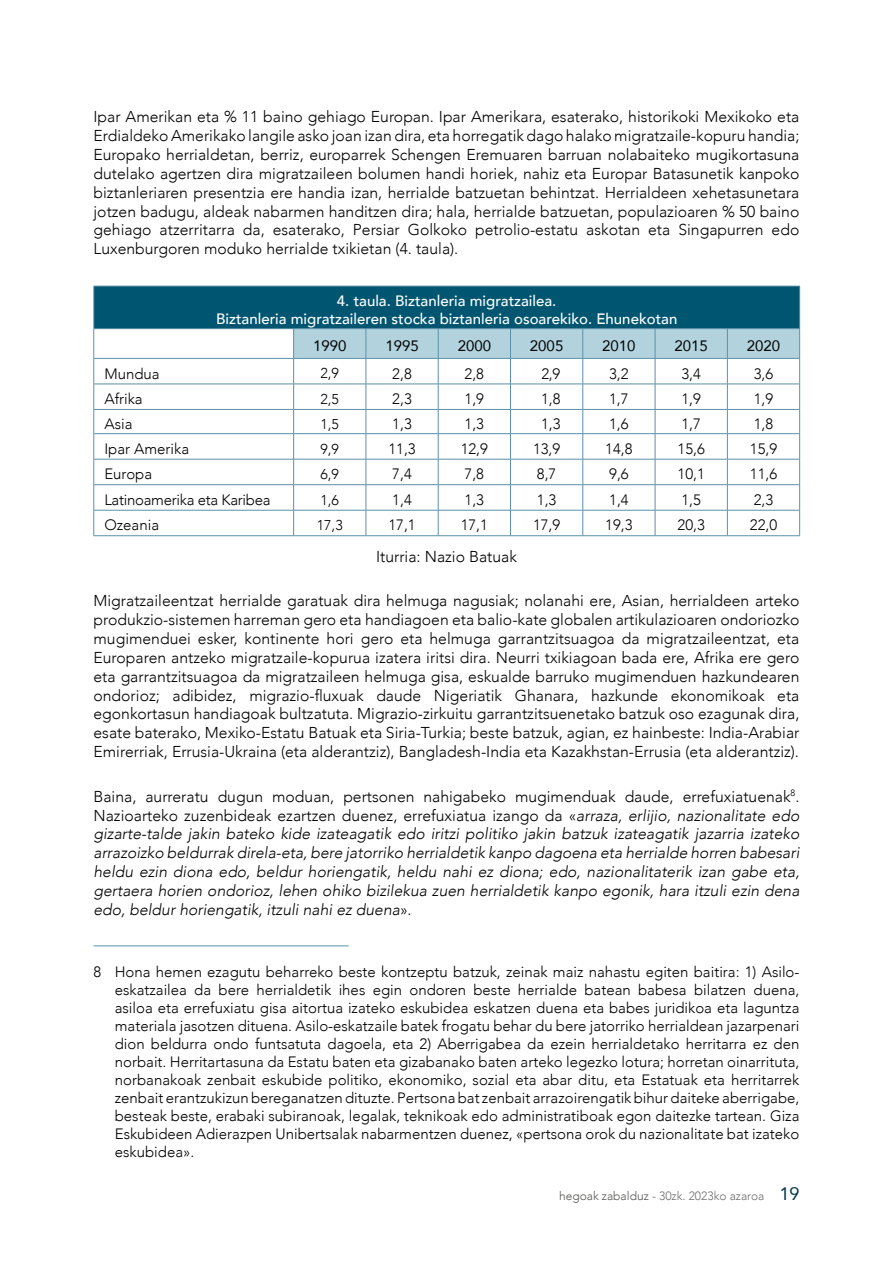
<style>
.page{position:relative;width:893px;height:1263px;background:#fff}
.page>*{position:absolute;margin:0;border:0;box-sizing:border-box;transform-origin:0 0}
.t1{font:300 15.75px/18.9px "Avenir";color:#000;text-align:justify}
.t2{font:italic 300 15.75px/18.9px "Avenir";color:#000;text-align:justify}
.t3{font:300 15px/18px "Avenir";color:#000;text-align:justify}
.t4{font:500 15px/18px "Avenir";color:#fff;text-align:center}
.t5{font:15px "Avenir";color:#000}
.t6{font:300 15px "Avenir";letter-spacing:-.02em;color:#000}
.t7{font:300 14.25px "Avenir";color:#000}
.t8{font:300 12px "Avenir";color:#706f6f}
.s1{font-style:normal}
.s2{color:#575756}
.s3{font-weight:400;font-size:18px;color:#00344b}
</style>
<div class="page">
<div style="left:94px;top:286px;width:706px;height:43px;background:#005671"></div>
<hr style="left:94px;top:286px;width:200px;height:1px;background:#5c91a9">
<hr style="left:94px;top:286px;width:1px;height:42px;background:#5c91a9">
<hr style="left:294px;top:286px;width:72px;height:1px;background:#5c91a9">
<hr style="left:366px;top:286px;width:72px;height:1px;background:#5c91a9">
<hr style="left:438px;top:286px;width:72px;height:1px;background:#5c91a9">
<hr style="left:510px;top:286px;width:73px;height:1px;background:#5c91a9">
<hr style="left:583px;top:286px;width:72px;height:1px;background:#5c91a9">
<hr style="left:655px;top:286px;width:72px;height:1px;background:#5c91a9">
<hr style="left:727px;top:286px;width:73px;height:1px;background:#5c91a9">
<hr style="left:799px;top:286px;width:1px;height:42px;background:#5c91a9">
<hr style="left:94px;top:328px;width:200px;height:1px;background:#5c91a9">
<hr style="left:294px;top:328px;width:72px;height:1px;background:#5c91a9">
<hr style="left:366px;top:328px;width:72px;height:1px;background:#5c91a9">
<hr style="left:438px;top:328px;width:72px;height:1px;background:#5c91a9">
<hr style="left:510px;top:328px;width:73px;height:1px;background:#5c91a9">
<hr style="left:583px;top:328px;width:72px;height:1px;background:#5c91a9">
<hr style="left:655px;top:328px;width:72px;height:1px;background:#5c91a9">
<hr style="left:727px;top:328px;width:73px;height:1px;background:#5c91a9">
<hr style="left:94px;top:358px;width:200px;height:1px;background:#5c91a9">
<hr style="left:94px;top:384px;width:200px;height:1px;background:#5c91a9">
<hr style="left:94px;top:409px;width:200px;height:1px;background:#5c91a9">
<hr style="left:94px;top:433px;width:200px;height:1px;background:#5c91a9">
<hr style="left:94px;top:459px;width:200px;height:1px;background:#5c91a9">
<hr style="left:94px;top:484px;width:200px;height:1px;background:#5c91a9">
<hr style="left:94px;top:510px;width:200px;height:1px;background:#5c91a9">
<svg style="left:94px;top:329px;width:1px;height:206px"></svg>
<svg style="left:293px;top:329px;width:507px;height:206px"></svg>
<hr style="left:94px;top:535px;width:200px;height:1px;background:#5c91a9">
<hr style="left:294px;top:535px;width:72px;height:1px;background:#5c91a9">
<hr style="left:366px;top:535px;width:72px;height:1px;background:#5c91a9">
<hr style="left:438px;top:535px;width:72px;height:1px;background:#5c91a9">
<hr style="left:510px;top:535px;width:73px;height:1px;background:#5c91a9">
<hr style="left:583px;top:535px;width:72px;height:1px;background:#5c91a9">
<hr style="left:655px;top:535px;width:72px;height:1px;background:#5c91a9">
<hr style="left:727px;top:535px;width:73px;height:1px;background:#5c91a9">
<hr style="left:94px;top:945px;width:255px;height:1px;background:#5c91a9">
<p class="t1" style="left:94px;top:107px;width:707px">Ipar Amerikan eta % 11 baino gehiago Europan. Ipar Amerikara, esaterako, historikoki Mexikoko eta Erdialdeko Amerikako langile asko joan izan dira, eta horregatik dago halako migratzaile-kopuru handia; Europako herrialdetan, berriz, europarrek Schengen Eremuaren barruan nolabaiteko mugikortasuna dutelako agertzen dira migratzaileen bolumen handi horiek, nahiz eta Europar Batasunetik kanpoko biztanleriaren presentzia ere handia izan, herrialde batzuetan behintzat. Herrialdeen xehetasunetara jotzen badugu, aldeak nabarmen handitzen dira; hala, herrialde batzuetan, populazioaren % 50 baino gehiago atzerritarra da, esaterako, Persiar Golkoko petrolio-estatu askotan eta Singapurren edo Luxenburgoren moduko herrialde txikietan (4. taula).</p>
<p class="t4" style="left:216px;top:291px;width:463px">4. taula. Biztanleria migratzailea.<br>Biztanleria migratzaileren stocka biztanleria osoarekiko. Ehunekotan</p>
<p class="t5" style="left:313px;top:334px;width:35px">1990</p>
<p class="t5" style="left:385px;top:334px;width:35px">1995</p>
<p class="t5" style="left:458px;top:334px;width:35px">2000</p>
<p class="t5" style="left:530px;top:334px;width:35px">2005</p>
<p class="t5" style="left:602px;top:334px;width:35px">2010</p>
<p class="t5" style="left:675px;top:334px;width:35px">2015</p>
<p class="t5" style="left:747px;top:334px;width:35px">2020</p>
<p class="t3" style="left:104px;top:364px;width:57px">Mundua</p>
<p class="t7" style="left:320px;top:365px;width:20px">2,9</p>
<p class="t3" style="left:392px;top:364px;width:21px">2,8</p>
<p class="t3" style="left:465px;top:364px;width:21px">2,8</p>
<p class="t3" style="left:541px;top:364px;width:20px">2,9</p>
<p class="t3" style="left:609px;top:364px;width:21px">3,2</p>
<p class="t3" style="left:681px;top:364px;width:21px">3,4</p>
<p class="t3" style="left:754px;top:364px;width:21px">3,6</p>
<p class="t3" style="left:104px;top:390px;width:40px">Afrika</p>
<p class="t7" style="left:320px;top:390px;width:20px">2,5</p>
<p class="t3" style="left:392px;top:390px;width:21px">2,3</p>
<p class="t3" style="left:465px;top:390px;width:21px">1,9</p>
<p class="t3" style="left:541px;top:390px;width:21px">1,8</p>
<p class="t3" style="left:609px;top:390px;width:21px">1,7</p>
<p class="t3" style="left:681px;top:390px;width:21px">1,9</p>
<p class="t3" style="left:754px;top:390px;width:21px">1,9</p>
<p class="t3" style="left:104px;top:415px;width:30px">Asia</p>
<p class="t7" style="left:320px;top:415px;width:20px">1,5</p>
<p class="t3" style="left:392px;top:415px;width:21px">1,3</p>
<p class="t3" style="left:465px;top:415px;width:21px">1,3</p>
<p class="t3" style="left:541px;top:415px;width:21px">1,3</p>
<p class="t3" style="left:609px;top:415px;width:21px">1,6</p>
<p class="t3" style="left:681px;top:415px;width:21px">1,7</p>
<p class="t3" style="left:754px;top:415px;width:21px">1,8</p>
<p class="t3" style="left:104px;top:440px;width:86px">Ipar Amerika</p>
<p class="t7" style="left:320px;top:440px;width:20px">9,9</p>
<p class="t3" style="left:388px;top:440px;width:29px">11,3</p>
<p class="t3" style="left:461px;top:440px;width:29px">12,9</p>
<p class="t3" style="left:533px;top:440px;width:29px">13,9</p>
<p class="t3" style="left:605px;top:440px;width:29px">14,8</p>
<p class="t3" style="left:678px;top:440px;width:29px">15,6</p>
<p class="t3" style="left:750px;top:440px;width:29px">15,9</p>
<p class="t3" style="left:104px;top:465px;width:49px">Europa</p>
<p class="t7" style="left:320px;top:466px;width:20px">6,9</p>
<p class="t3" style="left:392px;top:465px;width:21px">7,4</p>
<p class="t3" style="left:465px;top:465px;width:21px">7,8</p>
<p class="t3" style="left:537px;top:465px;width:21px">8,7</p>
<p class="t3" style="left:609px;top:465px;width:21px">9,6</p>
<p class="t3" style="left:678px;top:465px;width:29px">10,1</p>
<p class="t3" style="left:750px;top:465px;width:29px">11,6</p>
<p class="t6" style="left:104px;top:491px;width:168px">Latinoamerika eta Karibea</p>
<p class="t7" style="left:320px;top:491px;width:20px">1,6</p>
<p class="t3" style="left:392px;top:491px;width:21px">1,4</p>
<p class="t3" style="left:465px;top:491px;width:21px">1,3</p>
<p class="t3" style="left:537px;top:491px;width:21px">1,3</p>
<p class="t3" style="left:609px;top:491px;width:21px">1,4</p>
<p class="t3" style="left:681px;top:491px;width:21px">1,5</p>
<p class="t3" style="left:754px;top:491px;width:21px">2,3</p>
<p class="t3" style="left:104px;top:516px;width:56px">Ozeania</p>
<p class="t7" style="left:317px;top:517px;width:27px">17,3</p>
<p class="t3" style="left:388px;top:516px;width:29px">17,1</p>
<p class="t3" style="left:461px;top:516px;width:29px">17,1</p>
<p class="t3" style="left:533px;top:516px;width:29px">17,9</p>
<p class="t3" style="left:605px;top:516px;width:29px">19,3</p>
<p class="t3" style="left:678px;top:516px;width:29px">20,3</p>
<p class="t3" style="left:750px;top:516px;width:29px">22,0</p>
<p class="t1" style="left:376px;top:547px;width:142px">Iturria: Nazio Batuak</p>
<p class="t1" style="left:94px;top:591px;width:707px">Migratzaileentzat herrialde garatuak dira helmuga nagusiak; nolanahi ere, Asian, herrialdeen arteko produkzio-sistemen harreman gero eta handiagoen eta balio-kate globalen artikulazioaren ondoriozko mugimenduei esker, kontinente hori gero eta helmuga garrantzitsuagoa da migratzaileentzat, eta Europaren antzeko migratzaile-kopurua izatera iritsi dira. Neurri txikiagoan bada ere, Afrika ere gero eta garrantzitsuagoa da migratzaileen helmuga gisa, eskualde barruko mugimenduen hazkundearen ondorioz; adibidez, migrazio-fluxuak daude Nigeriatik Ghanara, hazkunde ekonomikoak eta egonkortasun handiagoak bultzatuta. Migrazio-zirkuitu garrantzitsuenetako batzuk oso ezagunak dira, esate baterako, Mexiko-Estatu Batuak eta Siria-Turkia; beste batzuk, agian, ez hainbeste: India-Arabiar Emirerriak, Errusia-Ukraina (eta alderantziz), Bangladesh-India eta Kazakhstan-Errusia (eta alderantziz).</p>
<p class="t2" style="left:94px;top:787px;width:707px"><span class="s1">Baina, aurreratu dugun moduan, pertsonen nahigabeko mugimenduak daude, errefuxiatuenak</span><sup>8</sup><span class="s1">.<br>Nazioarteko zuzenbideak ezartzen duenez, errefuxiatua izango da «</span>arraza, erlijio, nazionalitate edo gizarte-talde jakin bateko kide izateagatik edo iritzi politiko jakin batzuk izateagatik jazarria izateko arrazoizko beldurrak direla-eta, bere jatorriko herrialdetik kanpo dagoena eta herrialde horren babesari heldu ezin diona edo, beldur horiengatik, heldu nahi ez diona; edo, nazionalitaterik izan gabe eta, gertaera horien ondorioz, lehen ohiko bizilekua zuen herrialdetik kanpo egonik, hara itzuli ezin dena edo, beldur horiengatik, itzuli nahi ez duena<span class="s1">».</span></p>
<p class="t3" style="left:115px;top:962px;width:686px;text-indent:-21px">8 Hona hemen ezagutu beharreko beste kontzeptu batzuk, zeinak maiz nahastu egiten baitira: 1) Asilo&shy;eskatzailea da bere herrialdetik ihes egin ondoren beste herrialde batean babesa bilatzen duena, asiloa eta errefuxiatu gisa aitortua izateko eskubidea eskatzen duena eta babes juridikoa eta laguntza materiala jasotzen dituena. Asilo-eskatzaile batek frogatu behar du bere jatorriko herrialdean jazarpenari dion beldurra ondo funtsatuta dagoela, eta 2) Aberrigabea da ezein herrialdetako herritarra ez den norbait. Herritartasuna da Estatu baten eta gizabanako baten arteko legezko lotura; horretan oinarrituta, norbanakoak zenbait eskubide politiko, ekonomiko, sozial eta abar ditu, eta Estatuak eta herritarrek zenbait erantzukizun bereganatzen dituzte. Pertsona bat zenbait arrazoirengatik bihur daiteke aberrigabe, besteak beste, erabaki subiranoak, legalak, teknikoak edo administratiboak egon daitezke tartean. Giza Eskubideen Adierazpen Unibertsalak nabarmentzen duenez, «pertsona orok du nazionalitate bat izateko eskubidea».</p>
<p class="t8" style="left:559px;top:1189px;width:242px"><span class="s2">hegoak zabalduz</span> - 30zk. 2023ko azaroa <span class="s3">19</span></p>
</div>
